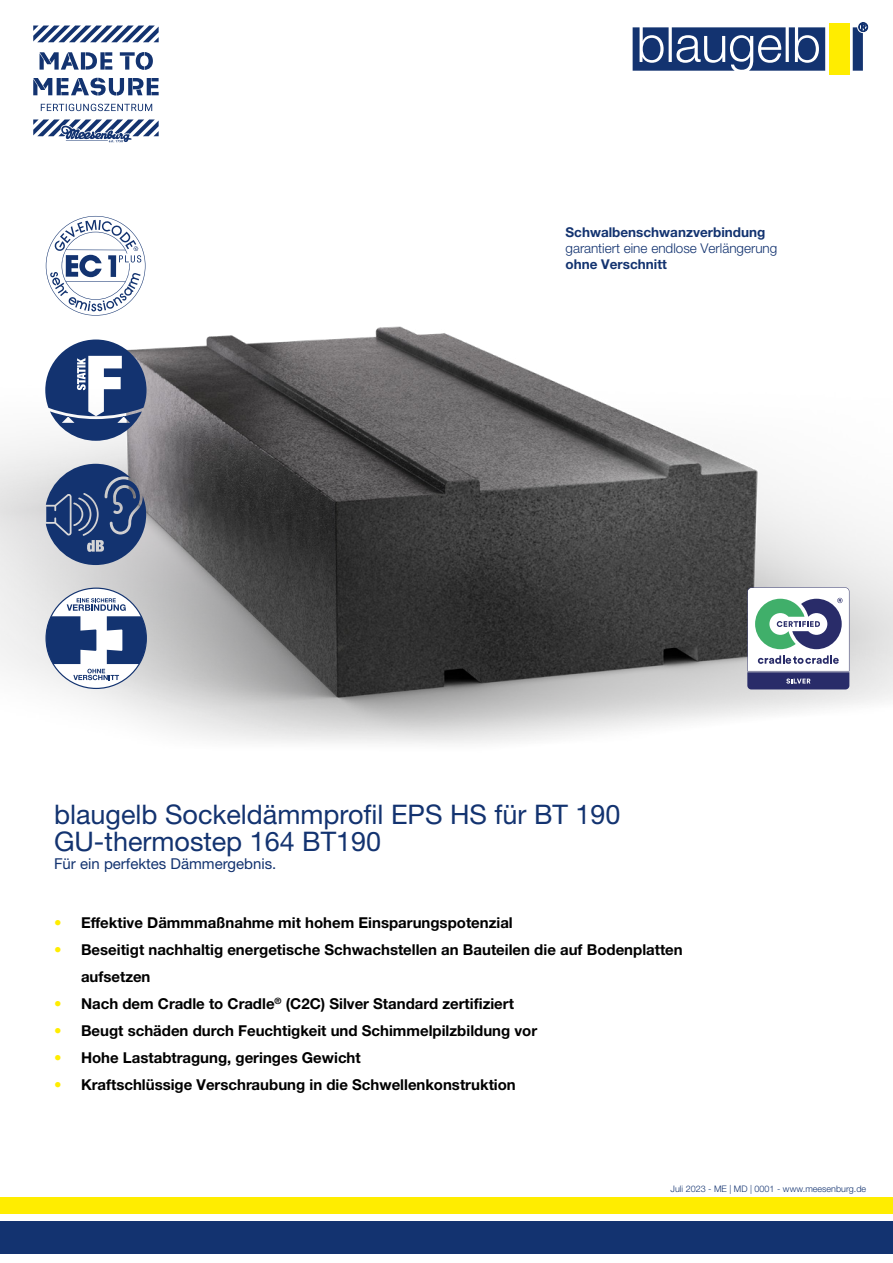
<style>
.page{position:relative;width:893px;height:1263px;background:#fff}
.page>*{position:absolute;margin:0;border:0;box-sizing:border-box;transform-origin:0 0}
.t1{font:27px/27px "Helvetica Neue World 55 Roman";color:#133370}
.t2{font:700 15px/27px "Helvetica Neue World 75";color:#000}
.t3{font:15px "Helvetica Neue World 55 Roman";color:#133370}
.t4{font:700 13.5px "Helvetica Neue World 75";color:#133370}
.t5{font:13.5px "Helvetica Neue World 45 Lt";color:#133370}
.t6{font:9px "Helvetica Neue World 45 Lt";color:#133370}
.s1{color:#ffed00}
</style>
<div class="page">
<div style="left:0;top:1222px;width:893px;height:32px;background:#133370"></div>
<div style="left:0;top:1197px;width:893px;height:17px;background:#ffed00"></div>
<svg style="left:633px;top:22px;width:235px;height:49px"></svg>
<div style="left:829px;top:23px;width:20px;height:51px;background:#ffed00"></div>
<img style="left:0;top:142px;width:893px;height:602px">
<svg style="left:33px;top:26px;width:126px;height:116px"></svg>
<svg style="left:46px;top:216px;width:100px;height:100px"></svg>
<svg style="left:45px;top:339px;width:102px;height:102px"></svg>
<svg style="left:46px;top:464px;width:100px;height:101px;background:#4b618c"></svg>
<div style="left:46px;top:588px;width:100px;height:100px;background:#fff;border-radius:50%"></div>
<svg style="left:46px;top:598px;width:100px;height:82px"></svg>
<svg style="left:747px;top:587px;width:102px;height:102px"></svg>
<p class="t4" style="left:566px;top:224px;width:201px">Schwalbenschwanzverbindung</p>
<p class="t5" style="left:566px;top:240px;width:213px">garantiert eine endlose Verlängerung</p>
<p class="t4" style="left:566px;top:257px;width:103px">ohne Verschnitt</p>
<h1 class="t1" style="left:54px;top:801px;width:568px">blaugelb Sockeldämmprofil EPS HS für BT 190<br>GU-thermostep 164 BT190</h1>
<p class="t3" style="left:54px;top:855px;width:224px">Für ein perfektes Dämmergebnis.</p>
<p class="t2" style="left:54px;top:909px;width:460px"><span class="s1">•</span> Effektive Dämmmaßnahme mit hohem Einsparungspotenzial</p>
<p class="t2" style="left:81px;top:936px;width:603px;text-indent:-27px"><span class="s1">•</span> Beseitigt nachhaltig energetische Schwachstellen an Bauteilen die auf Bodenplatten aufsetzen</p>
<p class="t2" style="left:54px;top:990px;width:462px"><span class="s1">•</span> Nach dem Cradle to Cradle<sup>®</sup> (C2C) Silver Standard zertifiziert</p>
<p class="t2" style="left:54px;top:1017px;width:485px"><span class="s1">•</span> Beugt schäden durch Feuchtigkeit und Schimmelpilzbildung vor</p>
<p class="t2" style="left:54px;top:1044px;width:308px"><span class="s1">•</span> Hohe Lastabtragung, geringes Gewicht</p>
<p class="t2" style="left:54px;top:1071px;width:463px"><span class="s1">•</span> Kraftschlüssige Verschraubung in die Schwellenkonstruktion</p>
<p class="t6" style="left:670px;top:1183px;width:197px">Juli 2023 - ME | MD | 0001 - www.meesenburg.de</p>
</div>
